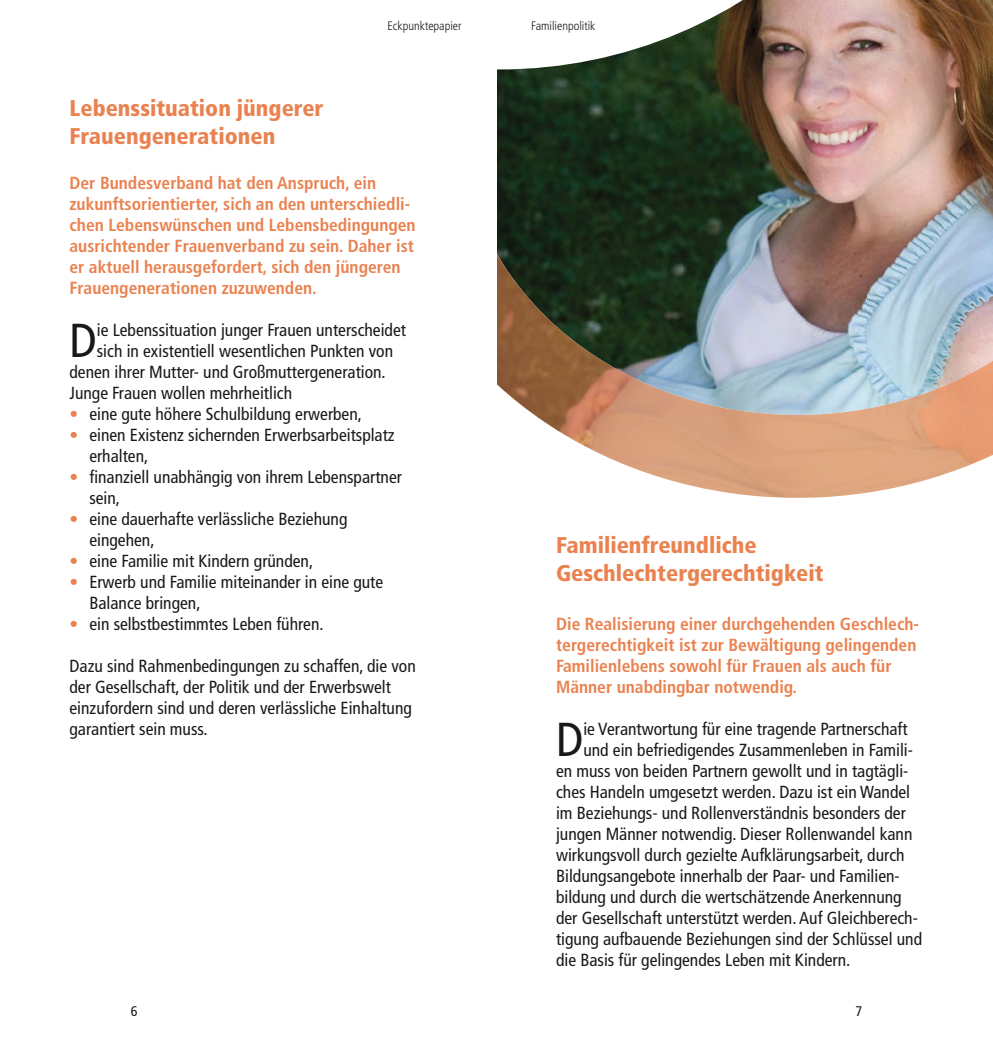
<style>
.page{position:relative;width:993px;height:1042px;background:#fff}
.page>*{position:absolute;margin:0;border:0;box-sizing:border-box;transform-origin:0 0}
.t1{font:condensed 47.6px "Frutiger";color:#1a181b}
.t2{font:900 condensed 22.75px/28px "Frutiger";color:#ea8250}
.t3{font:condensed 17.5px/21px "Frutiger";color:#1a181b}
.t4{font:700 condensed 17.5px/21px "Frutiger";color:#ea8250}
.t5{font:condensed 14px "Frutiger";color:#1a181b}
.t6{font:300 condensed 12.25px "Frutiger";color:#1a181b}
.s1{color:#ea8250}
</style>
<div class="page">
<img style="left:497px;top:0;width:495px;height:374px">
<img style="left:558px;top:374px;width:434px;height:124px">
<img style="left:497px;top:251px;width:61px;height:180px">
<img style="left:556px;top:312px;width:126px;height:63px">
<img style="left:929px;top:312px;width:63px;height:63px">
<svg style="left:497px;top:0;width:464px;height:69px"></svg>
<p class="t6" style="left:387px;top:19px;width:75px">Eckpunktepapier</p>
<p class="t6" style="left:531px;top:19px;width:66px">Familienpolitik</p>
<h2 class="t2" style="left:69px;top:94px;width:255px">Lebenssituation jüngerer<br>Frauengenerationen</h2>
<p class="t4" style="left:69px;top:172px;width:347px">Der Bundesverband hat den Anspruch, ein zukunftsorientierter, sich an den unterschiedli&shy;chen Lebenswünschen und Lebensbedingungen ausrichtender Frauenverband zu sein. Daher ist er aktuell herausgefordert, sich den jüngeren Frauengenerationen zuzuwenden.</p>
<h1 class="t1" style="left:69px;top:313px;width:29px">D</h1>
<p class="t3" style="left:97px;top:320px;width:310px">ie Lebenssituation junger Frauen unterscheidet</p>
<p class="t3" style="left:97px;top:341px;width:298px">sich in existentiell wesentlichen Punkten von</p>
<p class="t3" style="left:69px;top:362px;width:318px">denen ihrer Mutter- und Großmuttergeneration.</p>
<p class="t3" style="left:69px;top:383px;width:224px">Junge Frauen wollen mehrheitlich</p>
<p class="t3" style="left:69px;top:404px;width:294px"><span class="s1">•</span> eine gute höhere Schulbildung erwerben,</p>
<p class="t3" style="left:89px;top:425px;width:307px;text-indent:-20px"><span class="s1">•</span> einen Existenz sichernden Erwerbsarbeitsplatz erhalten,</p>
<p class="t3" style="left:89px;top:467px;width:314px;text-indent:-20px"><span class="s1">•</span> finanziell unabhängig von ihrem Lebenspartner sein,</p>
<p class="t3" style="left:89px;top:509px;width:259px;text-indent:-20px"><span class="s1">•</span> eine dauerhafte verlässliche Beziehung eingehen,</p>
<p class="t3" style="left:69px;top:551px;width:245px"><span class="s1">•</span> eine Familie mit Kindern gründen,</p>
<p class="t3" style="left:89px;top:572px;width:295px;text-indent:-20px"><span class="s1">•</span> Erwerb und Familie miteinander in eine gute<br>Balance bringen,</p>
<p class="t3" style="left:69px;top:614px;width:255px"><span class="s1">•</span> ein selbstbestimmtes Leben führen.</p>
<p class="t3" style="left:69px;top:656px;width:348px">Dazu sind Rahmenbedingungen zu schaffen, die von der Gesellschaft, der Politik und der Erwerbswelt einzufordern sind und deren verlässliche Einhaltung garantiert sein muss.</p>
<p class="t5" style="left:131px;top:1003px;width:8px">6</p>
<h2 class="t2" style="left:556px;top:531px;width:269px">Familienfreundliche<br>Geschlechtergerechtigkeit</h2>
<p class="t4" style="left:556px;top:613px;width:364px">Die Realisierung einer durchgehenden Geschlech&shy;tergerechtigkeit ist zur Bewältigung gelingenden Familienlebens sowohl für Frauen als auch für Männer unabdingbar notwendig.</p>
<h1 class="t1" style="left:556px;top:712px;width:29px">D</h1>
<p class="t3" style="left:583px;top:719px;width:325px">ie Verantwortung für eine tragende Partnerschaft</p>
<p class="t3" style="left:583px;top:740px;width:331px">und ein befriedigendes Zusammenleben in Famili-</p>
<p class="t3" style="left:556px;top:761px;width:354px">en muss von beiden Partnern gewollt und in tagtägli-</p>
<p class="t3" style="left:556px;top:782px;width:355px">ches Handeln umgesetzt werden. Dazu ist ein Wandel</p>
<p class="t3" style="left:556px;top:803px;width:351px">im Beziehungs- und Rollenverständnis besonders der</p>
<p class="t3" style="left:556px;top:824px;width:358px">jungen Männer notwendig. Dieser Rollenwandel kann</p>
<p class="t3" style="left:556px;top:845px;width:350px">wirkungsvoll durch gezielte Aufklärungsarbeit, durch</p>
<p class="t3" style="left:556px;top:866px;width:345px">Bildungsangebote innerhalb der Paar- und Familien-</p>
<p class="t3" style="left:556px;top:887px;width:347px">bildung und durch die wertschätzende Anerkennung</p>
<p class="t3" style="left:556px;top:908px;width:363px">der Gesellschaft unterstützt werden. Auf Gleichberech-</p>
<p class="t3" style="left:556px;top:929px;width:367px">tigung aufbauende Beziehungen sind der Schlüssel und</p>
<p class="t3" style="left:556px;top:950px;width:296px">die Basis für gelingendes Leben mit Kindern.</p>
<p class="t5" style="left:855px;top:1003px;width:8px">7</p>
</div>
